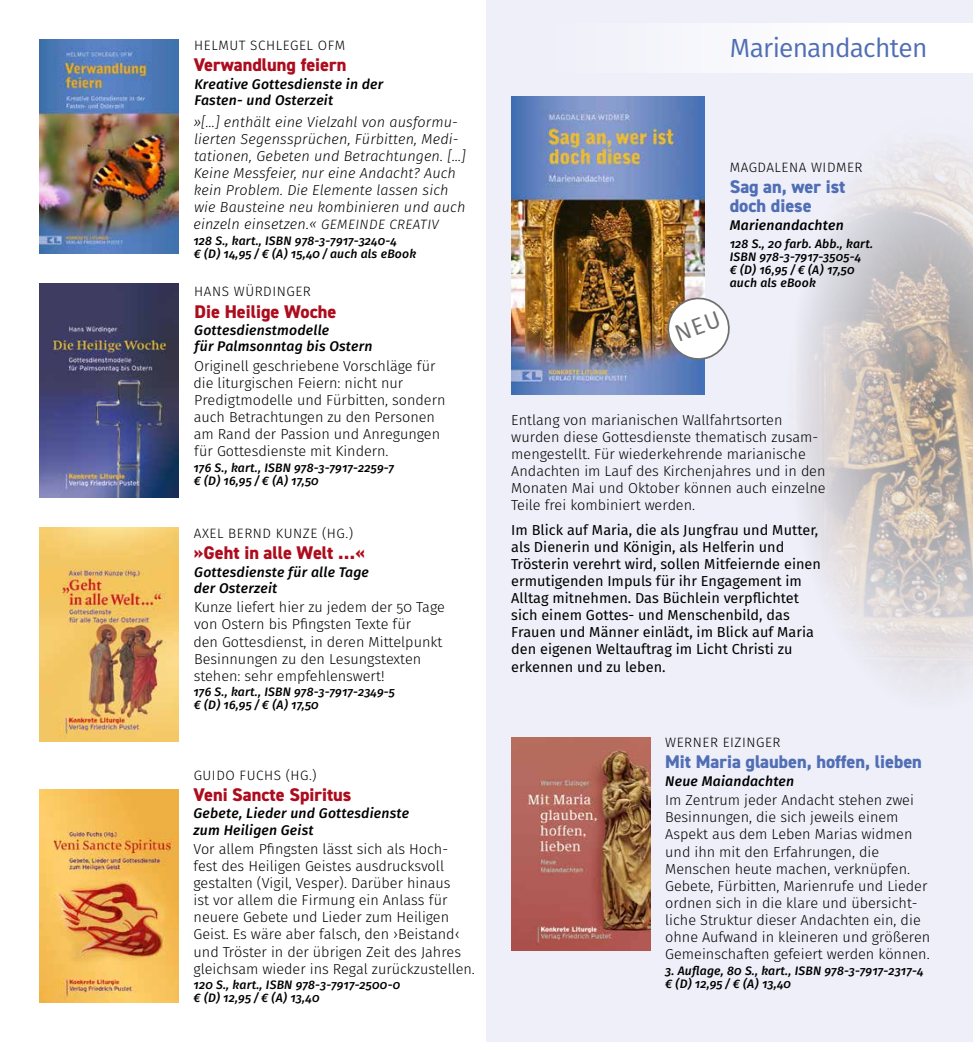
<style>
.page{position:relative;width:973px;height:1042px;background:#fff}
.page>*{position:absolute;margin:0;border:0;box-sizing:border-box;transform-origin:0 0}
.t1{font:26.25px "Fira Sans";letter-spacing:-.03em;color:#506eb4}
.t2{font:800 18.38px "DIN2014";color:#ad0c1d}
.t3{font:800 18.38px/18.9px "DIN2014";color:#506eb4}
.t4{font:300 14.35px/17.2px "Fira Sans";color:#000}
.t5{font:14.35px/17.2px "Fira Sans";color:#000}
.t6{font:italic 300 14.35px/17.2px "Fira Sans";letter-spacing:.01em;color:#000}
.t7{font:italic 500 14px/16.1px "Fira Sans";letter-spacing:.015em;color:#000}
.t8{font:300 13.65px "Fira Sans";letter-spacing:.04em;color:#000}
.t9{font:italic 500 12.25px/13.1px "Fira Sans";letter-spacing:.015em;color:#000}
.s1{font-size:13.65px}
</style>
<div class="page">
<div style="left:486px;top:0;width:486px;height:1042px;background:#eeeff9"></div>
<div style="left:486px;top:23px;width:486px;height:50px;background:#f8f8fc"></div>
<img style="left:798px;top:141px;width:174px;height:546px">
<img style="left:40px;top:40px;width:139px;height:214px">
<img style="left:40px;top:284px;width:138px;height:213px">
<img style="left:40px;top:789px;width:139px;height:214px">
<img style="left:40px;top:528px;width:139px;height:213px">
<img style="left:511px;top:97px;width:193px;height:297px">
<img style="left:511px;top:737px;width:139px;height:214px">
<svg style="left:664px;top:294px;width:66px;height:69px;background:#dbd7d6"></svg>
<p class="t8" style="left:194px;top:36px;width:152px">HELMUT SCHLEGEL OFM</p>
<p class="t2" style="left:194px;top:53px;width:154px">Verwandlung feiern</p>
<p class="t7" style="left:194px;top:76px;width:190px">Kreative Gottesdienste in der<br>Fasten- und Osterzeit</p>
<p class="t6" style="left:193px;top:113px;width:274px">»[…] enthält eine Vielzahl von ausformu&shy;lierten Segenssprüchen, Fürbitten, Medi&shy;tationen, Gebeten und Betrachtungen. […] Keine Messfeier, nur eine Andacht? Auch kein Problem. Die Elemente lassen sich wie Bausteine neu kombinieren und auch einzeln einsetzen.<span class="s1">« GEMEINDE CREATIV</span></p>
<p class="t9" style="left:193px;top:234px;width:224px">128 S., kart., ISBN 978-3-7917-3240-4<br>€ (D) 14,95 / € (A) 15,40 / auch als eBook</p>
<p class="t8" style="left:194px;top:282px;width:118px">HANS WÜRDINGER</p>
<p class="t2" style="left:194px;top:299px;width:143px">Die Heilige Woche</p>
<p class="t7" style="left:194px;top:322px;width:179px">Gottesdienstmodelle<br>für Palmsonntag bis Ostern</p>
<p class="t4" style="left:193px;top:357px;width:253px">Originell geschriebene Vorschläge für die liturgischen Feiern: nicht nur Predigtmodelle und Fürbitten, sondern auch Betrachtungen zu den Personen am Rand der Passion und Anregungen für Gottesdienste mit Kindern.</p>
<p class="t9" style="left:193px;top:461px;width:202px">176 S., kart., ISBN 978-3-7917-2259-7 € (D) 16,95 / € (A) 17,50</p>
<p class="t8" style="left:194px;top:523px;width:161px">AXEL BERND KUNZE (HG.)</p>
<p class="t2" style="left:194px;top:541px;width:172px">»Geht in alle Welt …«</p>
<p class="t7" style="left:194px;top:564px;width:176px">Gottesdienste für alle Tage der Osterzeit</p>
<p class="t4" style="left:193px;top:599px;width:253px">Kunze liefert hier zu jedem der 50 Tage von Ostern bis Pfingsten Texte für<br>den Gottesdienst, in deren Mittelpunkt Besinnungen zu den Lesungstexten stehen: sehr empfehlenswert!</p>
<p class="t9" style="left:193px;top:685px;width:203px">176 S., kart., ISBN 978-3-7917-2349-5 € (D) 16,95 / € (A) 17,50</p>
<p class="t8" style="left:194px;top:765px;width:124px">GUIDO FUCHS (HG.)</p>
<p class="t2" style="left:193px;top:782px;width:159px">Veni Sancte Spiritus</p>
<p class="t7" style="left:193px;top:805px;width:217px">Gebete, Lieder und Gottesdienste zum Heiligen Geist</p>
<p class="t4" style="left:193px;top:840px;width:283px">Vor allem Pfingsten lässt sich als Hoch&shy;fest des Heiligen Geistes ausdrucksvoll gestalten (Vigil, Vesper). Darüber hinaus<br>ist vor allem die Firmung ein Anlass für neuere Gebete und Lieder zum Heiligen Geist. Es wäre aber falsch, den ›Beistand‹ und Tröster in der übrigen Zeit des Jahres gleichsam wieder ins Regal zurückzustellen.</p>
<p class="t9" style="left:193px;top:978px;width:208px">120 S., kart., ISBN 978-3-7917-2500-0 € (D) 12,95 / € (A) 13,40</p>
<h1 class="t1" style="left:729px;top:29px;width:199px">Marienandachten</h1>
<p class="t8" style="left:729px;top:158px;width:134px">MAGDALENA WIDMER</p>
<p class="t3" style="left:729px;top:178px;width:117px">Sag an, wer ist doch diese</p>
<p class="t7" style="left:729px;top:217px;width:115px">Marienandachten</p>
<p class="t9" style="left:729px;top:237px;width:145px">128 S., 20 farb. Abb., kart.<br>ISBN 978-3-7917-3505-4<br>€ (D) 16,95 / € (A) 17,50 auch als eBook</p>
<p class="t4" style="left:511px;top:411px;width:316px">Entlang von marianischen Wallfahrtsorten wurden diese Gottesdienste thematisch zusam&shy;mengestellt. Für wiederkehrende marianische Andachten im Lauf des Kirchenjahres und in den Monaten Mai und Oktober können auch einzelne Teile frei kombiniert werden.</p>
<p class="t5" style="left:511px;top:521px;width:311px">Im Blick auf Maria, die als Jungfrau und Mutter, als Dienerin und Königin, als Helferin und Trösterin verehrt wird, sollen Mitfeiernde einen ermutigenden Impuls für ihr Engagement im Alltag mitnehmen. Das Büchlein verpflichtet sich einem Gottes- und Menschenbild, das Frauen und Männer einlädt, im Blick auf Maria den eigenen Weltauftrag im Licht Christi zu erkennen und zu leben.</p>
<p class="t8" style="left:665px;top:732px;width:117px">WERNER EIZINGER</p>
<p class="t3" style="left:665px;top:752px;width:258px">Mit Maria glauben, hoffen, lieben</p>
<p class="t7" style="left:665px;top:773px;width:130px">Neue Maiandachten</p>
<p class="t4" style="left:665px;top:791px;width:266px">Im Zentrum jeder Andacht stehen zwei Besinnungen, die sich jeweils einem Aspekt aus dem Leben Marias widmen und ihn mit den Erfahrungen, die Menschen heute machen, verknüpfen.<br>Gebete, Fürbitten, Marienrufe und Lieder ordnen sich in die klare und übersicht&shy;liche Struktur dieser Andachten ein, die ohne Aufwand in kleineren und größeren Gemeinschaften gefeiert werden können.</p>
<p class="t9" style="left:665px;top:963px;width:259px">3. Auflage, 80 S., kart., ISBN 978-3-7917-2317-4 € (D) 12,95 / € (A) 13,40</p>
</div>
